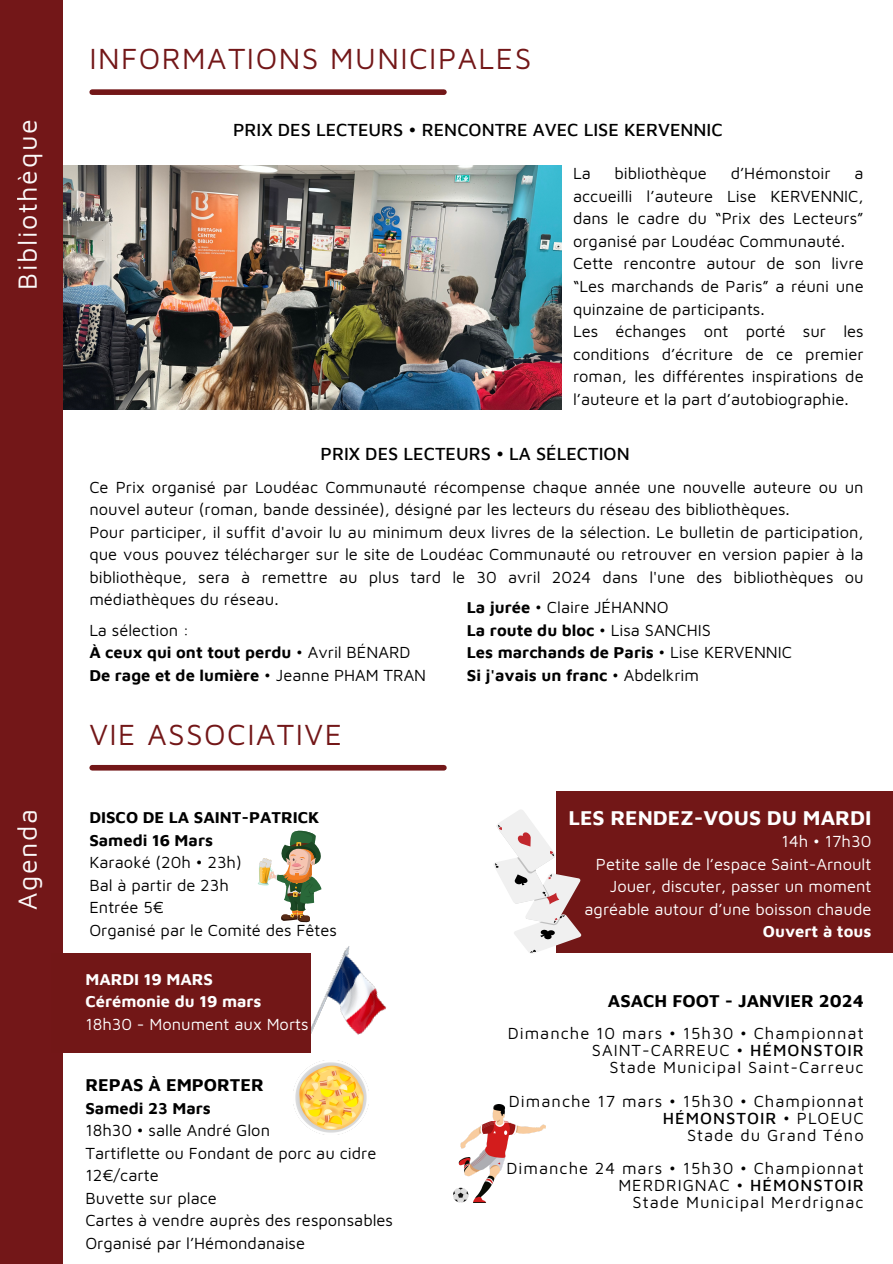
<style>
.page{position:relative;width:893px;height:1264px;background:#fff}
.page>*{position:absolute;margin:0;border:0;box-sizing:border-box;transform-origin:0 0}
.t1{font:30px "Maven Pro";letter-spacing:.05em;color:#731718}
.t2{font:26.85px "Maven Pro";letter-spacing:.06em;color:#fff}
.t3{font:700 21px "Maven Pro";color:#fff}
.t4{font:500 18px "Maven Pro";color:#000}
.t5{font:700 18px "Maven Pro";color:#000}
.t6{font:16.5px/22.5px "Maven Pro";color:#000;text-align:justify}
.t7{font:16.5px "Maven Pro";letter-spacing:.06em;color:#000}
.t8{font:700 16.5px "Maven Pro";color:#000}
.t9{font:16.5px/22.5px "Maven Pro";color:#fff;text-align:right}
.t10{font:700 16.5px/22.5px "Maven Pro";color:#fff}
.t11{font:500 16.5px "Maven Pro";letter-spacing:.06em;color:#000}
.s1{font-weight:700}
.s2{font-weight:400}
.s3{font-weight:500}
</style>
<div class="page">
<img style="left:62px;top:165px;width:499px;height:244px">
<div style="left:0;top:0;width:62px;height:1263px;background:#731718"></div>
<div style="left:92px;top:765px;width:352px;height:5px;background:#731718"></div>
<div style="left:92px;top:89px;width:352px;height:6px;background:#731718"></div>
<img style="left:454px;top:1104px;width:91px;height:98px">
<img style="left:307px;top:946px;width:80px;height:107px">
<div style="left:51px;top:953px;width:260px;height:99px;background:#721717"></div>
<div style="left:556px;top:791px;width:336px;height:162px;background:#721717"></div>
<svg style="left:494px;top:810px;width:87px;height:144px"></svg>
<img style="left:258px;top:830px;width:64px;height:93px">
<img style="left:294px;top:1060px;width:74px;height:74px">
<p class="t1" style="left:89px;top:41px;width:443px">INFORMATIONS MUNICIPALES</p>
<h2 class="t2" style="left:11px;top:289px;width:172px;rotate:-90deg">Bibliothèque</h2>
<h3 class="t4" style="left:233px;top:118px;width:491px">PRIX DES LECTEURS • RENCONTRE AVEC LISE KERVENNIC</h3>
<p class="t6" style="left:573px;top:162px;width:19px">La</p>
<p class="t6" style="left:614px;top:162px;width:94px">bibliothèque</p>
<p class="t6" style="left:730px;top:162px;width:102px">d’Hémonstoir</p>
<p class="t6" style="left:573px;top:162px;width:292px;text-indent:281px">a accueilli l’auteure Lise KERVENNIC, dans le cadre du “Prix des Lecteurs” organisé par Loudéac Communauté.</p>
<p class="t6" style="left:573px;top:252px;width:292px">Cette rencontre autour de son livre “Les marchands de Paris” a réuni une quinzaine de participants.</p>
<p class="t6" style="left:573px;top:319px;width:292px">Les échanges ont porté sur les conditions d’écriture de ce premier roman, les différentes inspirations de l’auteure et la part d’autobiographie.</p>
<p class="t4" style="left:320px;top:442px;width:310px">PRIX DES LECTEURS • LA SÉLECTION</p>
<p class="t6" style="left:89px;top:475px;width:775px">Ce Prix organisé par Loudéac Communauté récompense chaque année une nouvelle auteure ou un nouvel auteur (roman, bande dessinée), désigné par les lecteurs du réseau des bibliothèques.</p>
<p class="t6" style="left:89px;top:520px;width:775px">Pour participer, il suffit d'avoir lu au minimum deux livres de la sélection. Le bulletin de participation, que vous pouvez télécharger sur le site de Loudéac Communauté ou retrouver en version papier à la bibliothèque, sera à remettre au plus tard le 30 avril 2024 dans l'une des bibliothèques ou médiathèques du réseau.</p>
<p class="t6" style="left:467px;top:595px;width:203px"><span class="s1">La jurée</span> • Claire JÉHANNO</p>
<p class="t8" style="left:467px;top:619px;width:246px">La route du bloc <span class="s2">• Lisa SANCHIS</span></p>
<p class="t8" style="left:467px;top:642px;width:327px">Les marchands de Paris <span class="s2">• Lise KERVENNIC</span></p>
<p class="t8" style="left:467px;top:664px;width:234px">Si j'avais un franc <span class="s2">• Abdelkrim</span></p>
<p class="t6" style="left:89px;top:618px;width:101px">La sélection :</p>
<p class="t8" style="left:89px;top:642px;width:322px">À ceux qui ont tout perdu <span class="s2">• Avril BÉNARD</span></p>
<p class="t8" style="left:89px;top:664px;width:338px">De rage et de lumière <span class="s2">• Jeanne PHAM TRAN</span></p>
<h2 class="t2" style="left:11px;top:909px;width:102px;rotate:-90deg">Agenda</h2>
<p class="t1" style="left:89px;top:716px;width:254px">VIE ASSOCIATIVE</p>
<h3 class="t8" style="left:89px;top:807px;width:231px">DISCO DE LA SAINT-PATRICK</h3>
<p class="t8" style="left:89px;top:829px;width:125px">Samedi 16 Mars</p>
<p class="t6" style="left:89px;top:850px;width:154px">Karaoké (20h • 23h)</p>
<p class="t6" style="left:89px;top:873px;width:141px">Bal à partir de 23h</p>
<p class="t6" style="left:89px;top:895px;width:76px">Entrée 5€</p>
<h3 class="t6" style="left:89px;top:918px;width:249px">Organisé par le Comité des Fêtes</h3>
<p class="t10" style="left:85px;top:967px;width:178px">MARDI 19 MARS<br>Cérémonie du 19 mars</p>
<p class="t9" style="left:85px;top:1012px;width:225px">18h30 - Monument aux Morts</p>
<p class="t5" style="left:85px;top:1073px;width:180px">REPAS À EMPORTER</p>
<p class="t8" style="left:85px;top:1097px;width:127px">Samedi 23 Mars</p>
<p class="t6" style="left:85px;top:1118px;width:309px;text-align:left">18h30 • salle André Glon<br>Tartiflette ou Fondant de porc au cidre<br>12€/carte<br>Buvette sur place<br>Cartes à vendre auprès des responsables<br>Organisé par l’Hémondanaise</p>
<p class="t3" style="left:568px;top:804px;width:304px">LES RENDEZ-VOUS DU MARDI</p>
<p class="t9" style="left:584px;top:829px;width:288px">14h • 17h30<br>Petite salle de l’espace Saint-Arnoult<br>Jouer, discuter, passer un moment agréable autour d’une boisson chaude</p>
<p class="t10" style="left:763px;top:919px;width:110px">Ouvert à tous</p>
<p class="t5" style="left:608px;top:989px;width:257px">ASACH FOOT - JANVIER 2024</p>
<p class="t7" style="left:507px;top:1023px;width:357px">Dimanche 10 mars • 15h30 • Championnat</p>
<p class="t7" style="left:592px;top:1040px;width:273px">SAINT-CARREUC • <span class="s3">HÉMONSTOIR</span></p>
<p class="t7" style="left:609px;top:1057px;width:255px">Stade Municipal Saint-Carreuc</p>
<h1 class="t7" style="left:509px;top:1090px;width:356px">Dimanche 17 mars • 15h30 • Championnat</h1>
<p class="t11" style="left:663px;top:1107px;width:202px">HÉMONSTOIR <span class="s2">• PLOEUC</span></p>
<p class="t7" style="left:687px;top:1124px;width:178px">Stade du Grand Téno</p>
<p class="t7" style="left:506px;top:1158px;width:358px">Dimanche 24 mars • 15h30 • Championnat</p>
<p class="t7" style="left:618px;top:1175px;width:247px">MERDRIGNAC • <span class="s3">HÉMONSTOIR</span></p>
<p class="t7" style="left:632px;top:1192px;width:232px">Stade Municipal Merdrignac</p>
</div>
